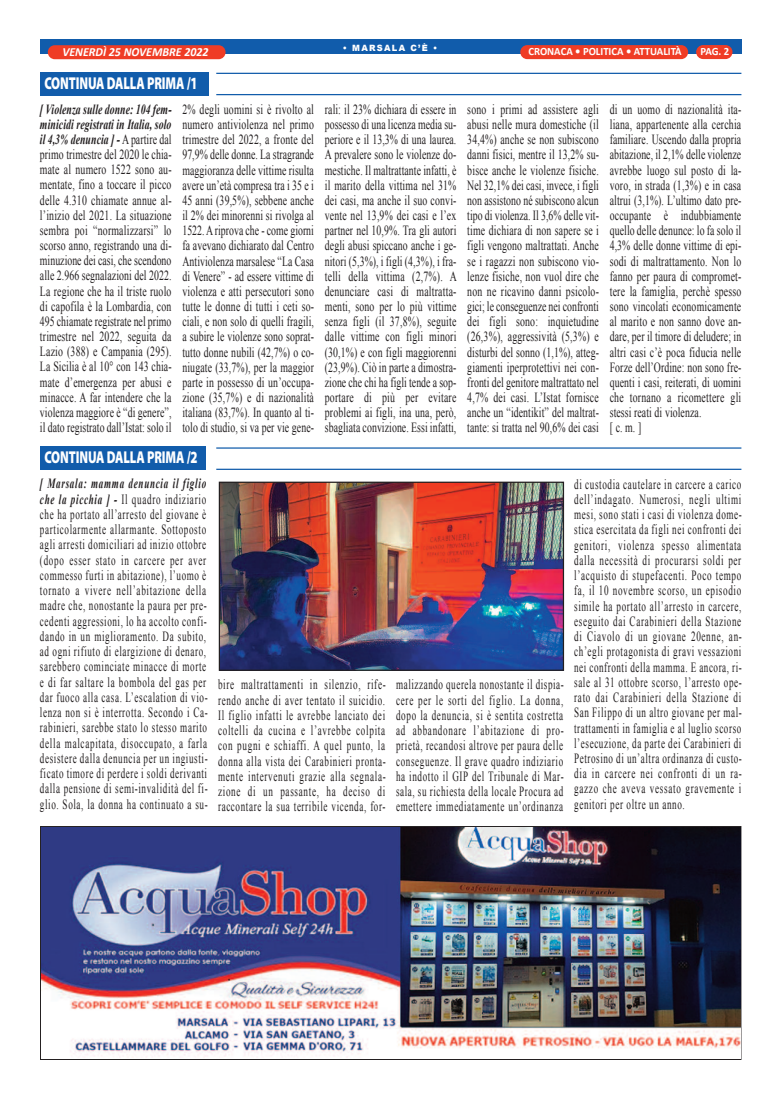
<style>
.page{position:relative;width:780px;height:1099px;background:#fff}
.page>*{position:absolute;margin:0;border:0;box-sizing:border-box;transform-origin:0 0}
.t1{font:900 17.25px "Myriad Pro";letter-spacing:-.01em;color:#fff;scale:.72 1}
.t2{font:14px/15.1px "Times New Roman";letter-spacing:.02em;color:#231f20;text-align:justify;scale:.7 1}
.t3{font:14px/15.2px "Times New Roman";letter-spacing:.02em;color:#231f20;text-align:justify;scale:.65 1}
.t4{font:italic 700 12.38px "Calibri";color:#fff;scale:.96 1}
.t5{font:700 11.12px "Calibri";color:#fff;scale:.96 1}
.t6{font:900 8.62px "Arial";letter-spacing:.15em;color:#fff;scale:.96 1}
.s1{font-weight:700;font-style:italic}
</style>
<div class="page">
<div style="left:40px;top:40px;width:701px;height:14px;background:#115cab"></div>
<div style="left:696px;top:45px;width:36px;height:14px;background:#ef3c25;border-radius:7px"></div>
<div style="left:520px;top:45px;width:168px;height:14px;background:#ef3c25;border-radius:7px"></div>
<div style="left:48px;top:45px;width:177px;height:14px;background:#ef3c25;border-radius:7px"></div>
<div style="left:40px;top:446px;width:166px;height:24px;background:#115cab"></div>
<hr style="left:216px;top:447px;width:525px;height:1px;background:#115cab">
<hr style="left:216px;top:468px;width:525px;height:2px;background:#115cab">
<div style="left:40px;top:72px;width:168px;height:23px;background:#115cab"></div>
<hr style="left:216px;top:73px;width:525px;height:1px;background:#115cab">
<hr style="left:216px;top:94px;width:525px;height:1px;background:#115cab">
<img style="left:41px;top:827px;width:699px;height:231px">
<img style="left:221px;top:483px;width:341px;height:186px">
<div style="left:219px;top:481px;width:345px;height:190px;border:1px solid #231f20"></div>
<p class="t6" style="left:343px;top:41px;width:100px">• MARSALA C’È •</p>
<p class="t4" style="left:62px;top:47px;width:154px">VENERDÌ 25 NOVEMBRE 2022</p>
<p class="t5" style="left:528px;top:47px;width:161px">CRONACA • POLITICA • ATTUALITÀ</p>
<p class="t5" style="left:700px;top:47px;width:32px">PAG. 2</p>
<p class="t1" style="left:44px;top:76px;width:214px">CONTINUA DALLA PRIMA /1</p>
<p class="t2" style="left:40px;top:101px;width:189px"><span class="s1">[ Violenza sulle donne: 104 fem&shy;minicidi registrati in Italia, solo il 4,3% denuncia ] -</span> A partire dal primo trimestre del 2020 le chia&shy;mate al numero 1522 sono au&shy;mentate, fino a toccare il picco delle 4.310 chiamate annue al&shy;l’inizio del 2021. La situazione sembra poi “normalizzarsi” lo scorso anno, registrando una di&shy;minuzione dei casi, che scendono alle 2.966 segnalazioni del 2022.<br>La regione che ha il triste ruolo di capofila è la Lombardia, con 495 chiamate registrate nel primo trimestre nel 2022, seguita da Lazio (388) e Campania (295).<br>La Sicilia è al 10° con 143 chia&shy;mate d’emergenza per abusi e minacce. A far intendere che la violenza maggiore è “di genere”, il dato registrato dall’Istat: solo il</p>
<p class="t2" style="left:182px;top:101px;width:189px">2% degli uomini si è rivolto al numero antiviolenza nel primo trimestre del 2022, a fronte del 97,9% delle donne. La stragrande maggioranza delle vittime risulta avere un’età compresa tra i 35 e i 45 anni (39,5%), sebbene anche il 2% dei minorenni si rivolga al 1522. A riprova che - come giorni fa avevano dichiarato dal Centro Antiviolenza marsalese “La Casa di Venere” - ad essere vittime di violenza e atti persecutori sono tutte le donne di tutti i ceti so&shy;ciali, e non solo di quelli fragili, a subire le violenze sono soprat&shy;tutto donne nubili (42,7%) o co&shy;niugate (33,7%), per la maggior parte in possesso di un’occupa&shy;zione (35,7%) e di nazionalità italiana (83,7%). In quanto al ti&shy;tolo di studio, si va per vie gene-</p>
<p class="t2" style="left:325px;top:101px;width:190px">rali: il 23% dichiara di essere in possesso di una licenza media su&shy;periore e il 13,3% di una laurea.<br>A prevalere sono le violenze do&shy;mestiche. Il maltrattante infatti, è il marito della vittima nel 31% dei casi, ma anche il suo convi&shy;vente nel 13,9% dei casi e l’ex partner nel 10,9%. Tra gli autori degli abusi spiccano anche i ge&shy;nitori (5,3%), i figli (4,3%), i fra&shy;telli della vittima (2,7%). A denunciare casi di maltratta&shy;menti, sono per lo più vittime senza figli (il 37,8%), seguite dalle vittime con figli minori (30,1%) e con figli maggiorenni (23,9%). Ciò in parte a dimostra&shy;zione che chi ha figli tende a sop&shy;portare di più per evitare problemi ai figli, ina una, però, sbagliata convizione. Essi infatti,</p>
<p class="t2" style="left:467px;top:101px;width:189px">sono i primi ad assistere agli abusi nelle mura domestiche (il 34,4%) anche se non subiscono danni fisici, mentre il 13,2% su&shy;bisce anche le violenze fisiche.<br>Nel 32,1% dei casi, invece, i figli non assistono né subiscono alcun tipo di violenza. Il 3,6% delle vit&shy;time dichiara di non sapere se i figli vengono maltrattati. Anche se i ragazzi non subiscono vio&shy;lenze fisiche, non vuol dire che non ne ricavino danni psicolo&shy;gici; le conseguenze nei confronti dei figli sono: inquietudine (26,3%), aggressività (5,3%) e disturbi del sonno (1,1%), atteg&shy;giamenti iperprotettivi nei con&shy;fronti del genitore maltrattato nel 4,7% dei casi. L’Istat fornisce anche un “identikit” del maltrat&shy;tante: si tratta nel 90,6% dei casi</p>
<p class="t2" style="left:609px;top:101px;width:189px;text-align:left">di un uomo di nazionalità ita&shy;liana, appartenente alla cerchia familiare. Uscendo dalla propria abitazione, il 2,1% delle violenze avrebbe luogo sul posto di la&shy;voro, in strada (1,3%) e in casa altrui (3,1%). L’ultimo dato pre&shy;occupante è indubbiamente quello delle denunce: lo fa solo il<br>4,3% delle donne vittime di epi&shy;sodi di maltrattamento. Non lo fanno per paura di compromet&shy;tere la famiglia, perchè spesso sono vincolati economicamente al marito e non sanno dove an&shy;dare, per il timore di deludere; in altri casi c’è poca fiducia nelle<br>Forze dell’Ordine: non sono fre&shy;quenti i casi, reiterati, di uomini che tornano a ricomettere gli stessi reati di violenza.<br>[c.m.]</p>
<p class="t1" style="left:44px;top:451px;width:214px">CONTINUA DALLA PRIMA /2</p>
<p class="t3" style="left:40px;top:476px;width:259px"><span class="s1">[ Marsala: mamma denuncia il figlio che la picchia ] -</span> Il quadro indiziario che ha portato all’arresto del giovane è particolarmente allarmante. Sottoposto agli arresti domiciliari ad inizio ottobre (dopo esser stato in carcere per aver commesso furti in abitazione), l’uomo è tornato a vivere nell’abitazione della madre che, nonostante la paura per pre&shy;cedenti aggressioni, lo ha accolto confi&shy;dando in un miglioramento. Da subito, ad ogni rifiuto di elargizione di denaro, sarebbero cominciate minacce di morte e di far saltare la bombola del gas per dar fuoco alla casa. L’escalation di vio&shy;lenza non si è interrotta. Secondo i Ca&shy;rabinieri, sarebbe stato lo stesso marito della malcapitata, disoccupato, a farla desistere dalla denuncia per un ingiusti&shy;ficato timore di perdere i soldi derivanti dalla pensione di semi-invalidità del fi&shy;glio. Sola, la donna ha continuato a su-</p>
<p class="t3" style="left:218px;top:677px;width:259px">bire maltrattamenti in silenzio, rife&shy;rendo anche di aver tentato il suicidio.<br>Il figlio infatti le avrebbe lanciato dei coltelli da cucina e l’avrebbe colpita con pugni e schiaffi. A quel punto, la donna alla vista dei Carabinieri pronta&shy;mente intervenuti grazie alla segnala&shy;zione di un passante, ha deciso di raccontare la sua terribile vicenda, for-</p>
<p class="t3" style="left:396px;top:677px;width:259px">malizzando querela nonostante il dispia&shy;cere per le sorti del figlio. La donna, dopo la denuncia, si è sentita costretta ad abbandonare l’abitazione di pro&shy;prietà, recandosi altrove per paura delle conseguenze. Il grave quadro indiziario ha indotto il GIP del Tribunale di Mar&shy;sala, su richiesta della locale Procura ad emettere immediatamente un’ordinanza</p>
<p class="t3" style="left:574px;top:476px;width:259px">di custodia cautelare in carcere a carico dell’indagato. Numerosi, negli ultimi mesi, sono stati i casi di violenza dome&shy;stica esercitata da figli nei confronti dei genitori, violenza spesso alimentata dalla necessità di procurarsi soldi per l’acquisto di stupefacenti. Poco tempo fa, il 10 novembre scorso, un episodio simile ha portato all’arresto in carcere, eseguito dai Carabinieri della Stazione di Ciavolo di un giovane 20enne, an&shy;ch’egli protagonista di gravi vessazioni nei confronti della mamma. E ancora, ri&shy;sale al 31 ottobre scorso, l’arresto ope&shy;rato dai Carabinieri della Stazione di San Filippo di un altro giovane per mal&shy;trattamenti in famiglia e al luglio scorso l’esecuzione, da parte dei Carabinieri di Petrosino di un’altra ordinanza di custo&shy;dia in carcere nei confronti di un ra&shy;gazzo che aveva vessato gravemente i genitori per oltre un anno.</p>
</div>
